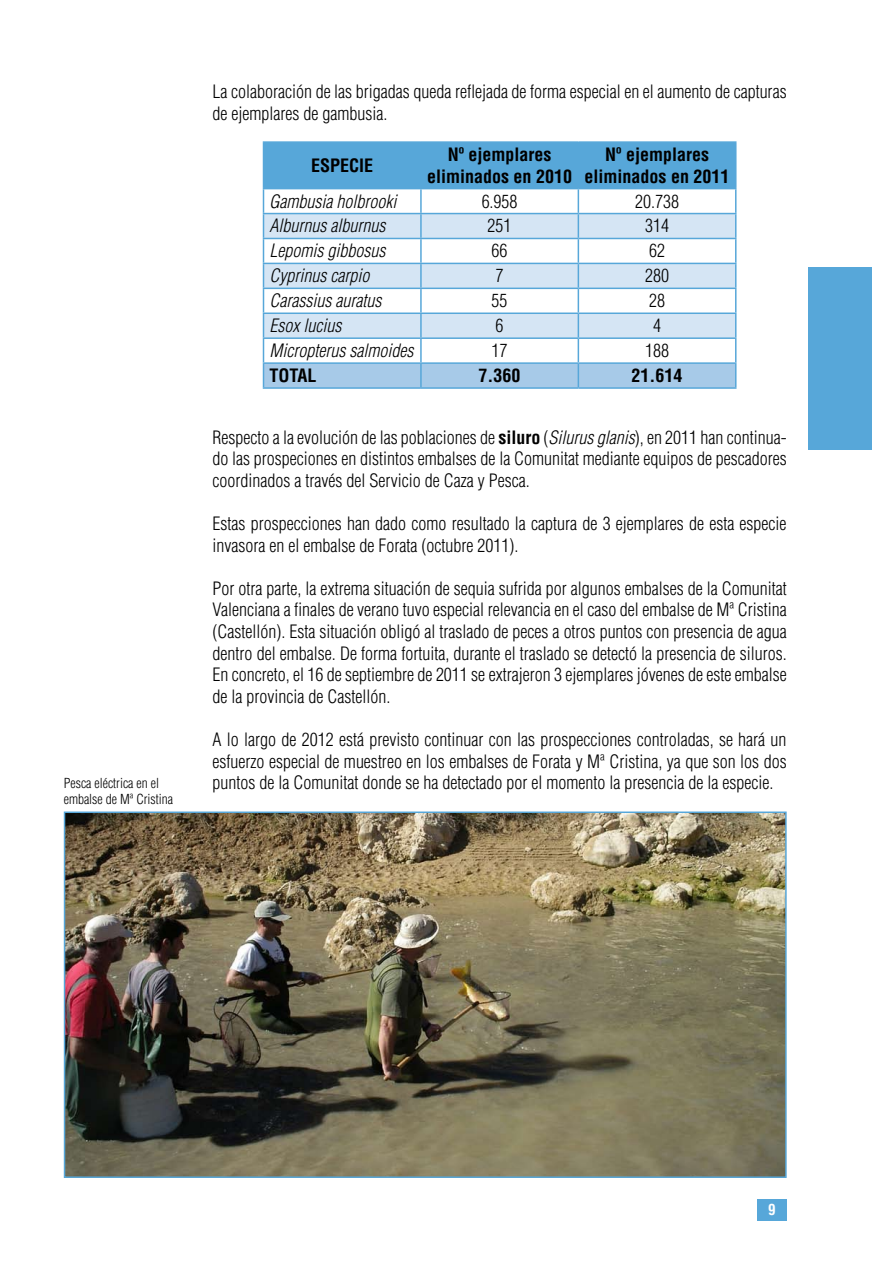
<style>
.page{position:relative;width:893px;height:1263px;background:#fff}
.page>*{position:absolute;margin:0;border:0;box-sizing:border-box;transform-origin:0 0}
.t1{font:300 condensed 18px/21.6px "Helvetica LT Std";color:#000;text-align:justify}
.t2{font:italic 300 condensed 18px "Helvetica LT Std";color:#000}
.t3{font:700 condensed 18px/21.6px "Helvetica LT Std";color:#000;text-align:center}
.t4{font:700 condensed 15px "Helvetica LT Std";color:#fff}
.t5{font:300 condensed 13.5px/16.2px "Helvetica LT Std";color:#000}
.s1{font-weight:700}
.s2{font-style:italic}
</style>
<div class="page">
<div style="left:757px;top:1199px;width:30px;height:21px;background:#57a7d9"></div>
<div style="left:808px;top:267px;width:64px;height:182px;background:#57a7d9"></div>
<hr style="left:263px;top:141px;width:158px;height:2px;background:#57a7d9">
<hr style="left:421px;top:141px;width:157px;height:2px;background:#57a7d9">
<hr style="left:578px;top:141px;width:158px;height:2px;background:#57a7d9">
<hr style="left:263px;top:387px;width:158px;height:2px;background:#57a7d9">
<hr style="left:421px;top:387px;width:157px;height:2px;background:#57a7d9">
<hr style="left:578px;top:387px;width:158px;height:2px;background:#57a7d9">
<svg style="left:263px;top:142px;width:473px;height:246px"></svg>
<hr style="left:578px;top:337px;width:158px;height:2px;background:#57a7d9">
<img style="left:67px;top:814px;width:717px;height:361px">
<div style="left:64px;top:811px;width:723px;height:367px;border:2px solid #57a7d9"></div>
<p class="t5" style="left:64px;top:774px;width:111px">Pesca eléctrica en el embalse de Mª Cristina</p>
<p class="t1" style="left:213px;top:81px;width:576px">La colaboración de las brigadas queda reflejada de forma especial en el aumento de capturas de ejemplares de gambusia.</p>
<p class="t3" style="left:311px;top:154px;width:64px">ESPECIE</p>
<p class="t3" style="left:427px;top:144px;width:147px">Nº ejemplares eliminados en 2010</p>
<p class="t3" style="left:585px;top:144px;width:147px">Nº ejemplares eliminados en 2011</p>
<p class="t2" style="left:269px;top:190px;width:128px">Gambusia holbrooki</p>
<p class="t1" style="left:482px;top:190px;width:37px">6.958</p>
<p class="t1" style="left:635px;top:190px;width:45px">20.738</p>
<p class="t2" style="left:269px;top:215px;width:117px">Alburnus alburnus</p>
<p class="t1" style="left:488px;top:215px;width:25px">251</p>
<p class="t1" style="left:645px;top:215px;width:25px">314</p>
<p class="t2" style="left:269px;top:240px;width:117px">Lepomis gibbosus</p>
<p class="t1" style="left:492px;top:240px;width:17px">66</p>
<p class="t1" style="left:649px;top:240px;width:17px">62</p>
<p class="t2" style="left:269px;top:265px;width:101px">Cyprinus carpio</p>
<p class="t1" style="left:496px;top:265px;width:9px">7</p>
<p class="t1" style="left:645px;top:265px;width:25px">280</p>
<p class="t2" style="left:269px;top:290px;width:113px">Carassius auratus</p>
<p class="t1" style="left:492px;top:290px;width:17px">55</p>
<p class="t1" style="left:649px;top:290px;width:17px">28</p>
<p class="t2" style="left:269px;top:314px;width:73px">Esox lucius</p>
<p class="t1" style="left:496px;top:315px;width:9px">6</p>
<p class="t1" style="left:653px;top:315px;width:9px">4</p>
<p class="t2" style="left:269px;top:339px;width:145px">Micropterus salmoides</p>
<p class="t1" style="left:492px;top:340px;width:17px">17</p>
<p class="t1" style="left:645px;top:340px;width:25px">188</p>
<p class="t3" style="left:269px;top:365px;width:49px">TOTAL</p>
<p class="t3" style="left:479px;top:365px;width:43px">7.360</p>
<p class="t3" style="left:632px;top:365px;width:52px">21.614</p>
<p class="t1" style="left:213px;top:426px;width:576px">Respecto a la evolución de las poblaciones de <span class="s1">siluro</span> (<span class="s2">Silurus glanis</span>), en 2011 han continua&shy;do las prospeciones en distintos embalses de la Comunitat mediante equipos de pescadores coordinados a través del Servicio de Caza y Pesca.</p>
<p class="t1" style="left:213px;top:513px;width:575px">Estas prospecciones han dado como resultado la captura de 3 ejemplares de esta especie invasora en el embalse de Forata (octubre 2011).</p>
<p class="t1" style="left:213px;top:577px;width:576px">Por otra parte, la extrema situación de sequia sufrida por algunos embalses de la Comunitat Valenciana a finales de verano tuvo especial relevancia en el caso del embalse de Mª Cristina (Castellón). Esta situación obligó al traslado de peces a otros puntos con presencia de agua dentro del embalse. De forma fortuita, durante el traslado se detectó la presencia de siluros.<br>En concreto, el 16 de septiembre de 2011 se extrajeron 3 ejemplares jóvenes de este embalse de la provincia de Castellón.</p>
<p class="t1" style="left:213px;top:729px;width:576px">A lo largo de 2012 está previsto continuar con las prospecciones controladas, se hará un esfuerzo especial de muestreo en los embalses de Forata y Mª Cristina, ya que son los dos puntos de la Comunitat donde se ha detectado por el momento la presencia de la especie.</p>
<p class="t4" style="left:768px;top:1200px;width:9px">9</p>
</div>
